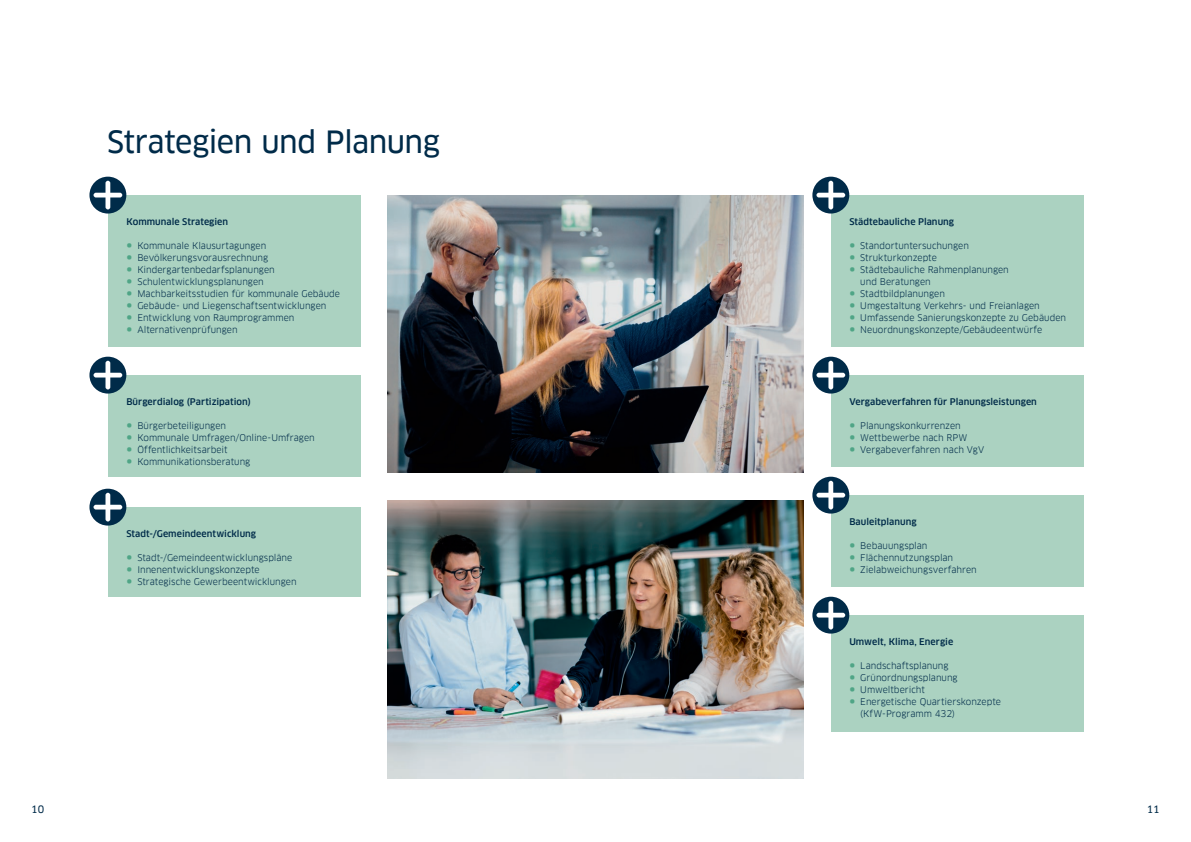
<style>
.page{position:relative;width:1191px;height:842px;background:#fff}
.page>*{position:absolute;margin:0;border:0;box-sizing:border-box;transform-origin:0 0}
.t1{font:30px "Clanfor LBBW News";letter-spacing:-.02em;color:#002b49}
.t2{font:10px "Clanfor LBBW News";color:#002b49}
.t3{font:9px/12px "Clanfor LBBW";color:#002b49}
.t4{font:500 9px "Clanfor LBBW";letter-spacing:.005em;color:#002b49}
.s1{font-weight:500;font-size:14.4px;color:#4fa586}
</style>
<div class="page">
<img style="left:387px;top:195px;width:416px;height:278px">
<img style="left:387px;top:501px;width:416px;height:277px">
<div style="left:108px;top:507px;width:252px;height:90px;background:#abd2c1"></div>
<svg style="left:89px;top:489px;width:37px;height:37px"></svg>
<div style="left:105px;top:493px;width:5px;height:28px;background:#fff;border-radius:2px"></div>
<hr style="left:94px;top:505px;width:28px;height:4px;background:#fff;border-radius:2px">
<div style="left:831px;top:375px;width:252px;height:92px;background:#abd2c1"></div>
<div style="left:812px;top:357px;width:37px;height:37px;background:#002b49;border-radius:50%"></div>
<div style="left:828px;top:361px;width:5px;height:28px;background:#fff;border-radius:2px"></div>
<hr style="left:816px;top:373px;width:29px;height:4px;background:#fff;border-radius:2px">
<div style="left:831px;top:495px;width:252px;height:92px;background:#abd2c1"></div>
<div style="left:812px;top:477px;width:37px;height:37px;background:#002b49;border-radius:50%"></div>
<div style="left:828px;top:481px;width:5px;height:28px;background:#fff;border-radius:2px"></div>
<hr style="left:816px;top:493px;width:29px;height:4px;background:#fff;border-radius:2px">
<div style="left:831px;top:615px;width:252px;height:116px;background:#abd2c1"></div>
<div style="left:812px;top:597px;width:37px;height:37px;background:#002b49;border-radius:50%"></div>
<div style="left:828px;top:601px;width:5px;height:28px;background:#fff;border-radius:2px"></div>
<hr style="left:816px;top:613px;width:29px;height:4px;background:#fff;border-radius:2px">
<div style="left:831px;top:195px;width:252px;height:152px;background:#abd2c1"></div>
<div style="left:812px;top:177px;width:37px;height:37px;background:#002b49;border-radius:50%"></div>
<div style="left:828px;top:181px;width:5px;height:28px;background:#fff;border-radius:2px"></div>
<hr style="left:816px;top:193px;width:29px;height:4px;background:#fff;border-radius:2px">
<div style="left:108px;top:195px;width:252px;height:152px;background:#abd2c1"></div>
<svg style="left:89px;top:177px;width:37px;height:37px"></svg>
<div style="left:105px;top:181px;width:5px;height:28px;background:#fff;border-radius:2px"></div>
<hr style="left:94px;top:193px;width:28px;height:4px;background:#fff;border-radius:2px">
<div style="left:108px;top:375px;width:252px;height:102px;background:#abd2c1"></div>
<svg style="left:89px;top:357px;width:37px;height:37px"></svg>
<div style="left:105px;top:361px;width:5px;height:28px;background:#fff;border-radius:2px"></div>
<hr style="left:94px;top:373px;width:28px;height:4px;background:#fff;border-radius:2px">
<h1 class="t1" style="left:107px;top:124px;width:334px">Strategien und Planung</h1>
<p class="t4" style="left:126px;top:216px;width:103px">Kommunale Strategien</p>
<p class="t3" style="left:126px;top:239px;width:141px"><span class="s1">•</span> Kommunale Klausurtagungen</p>
<p class="t3" style="left:126px;top:251px;width:143px"><span class="s1">•</span> Bevölkerungsvorausrechnung</p>
<p class="t3" style="left:126px;top:263px;width:150px"><span class="s1">•</span> Kindergartenbedarfsplanungen</p>
<p class="t3" style="left:126px;top:275px;width:139px"><span class="s1">•</span> Schulentwicklungsplanungen</p>
<p class="t3" style="left:126px;top:287px;width:215px"><span class="s1">•</span> Machbarkeitsstudien für kommunale Gebäude</p>
<p class="t3" style="left:126px;top:299px;width:201px"><span class="s1">•</span> Gebäude- und Liegenschaftsentwicklungen</p>
<p class="t3" style="left:126px;top:311px;width:170px"><span class="s1">•</span> Entwicklung von Raumprogrammen</p>
<p class="t3" style="left:126px;top:323px;width:113px"><span class="s1">•</span> Alternativenprüfungen</p>
<p class="t4" style="left:126px;top:396px;width:126px">Bürgerdialog (Partizipation)</p>
<p class="t3" style="left:126px;top:419px;width:101px"><span class="s1">•</span> Bürgerbeteiligungen</p>
<p class="t3" style="left:126px;top:431px;width:190px"><span class="s1">•</span> Kommunale Umfragen/Online-Umfragen</p>
<p class="t3" style="left:126px;top:443px;width:103px"><span class="s1">•</span> Öffentlichkeitsarbeit</p>
<p class="t3" style="left:126px;top:455px;width:125px"><span class="s1">•</span> Kommunikationsberatung</p>
<p class="t4" style="left:126px;top:528px;width:131px">Stadt-/Gemeindeentwicklung</p>
<p class="t3" style="left:126px;top:551px;width:167px"><span class="s1">•</span> Stadt-/Gemeindeentwicklungspläne</p>
<p class="t3" style="left:126px;top:563px;width:135px"><span class="s1">•</span> Innenentwicklungskonzepte</p>
<p class="t3" style="left:126px;top:575px;width:172px"><span class="s1">•</span> Strategische Gewerbeentwicklungen</p>
<p class="t4" style="left:849px;top:216px;width:106px">Städtebauliche Planung</p>
<p class="t3" style="left:849px;top:239px;width:121px"><span class="s1">•</span> Standortuntersuchungen</p>
<p class="t3" style="left:849px;top:251px;width:89px"><span class="s1">•</span> Strukturkonzepte</p>
<p class="t3" style="left:860px;top:263px;width:150px;text-indent:-11px"><span class="s1">•</span> Städtebauliche Rahmenplanungen und Beratungen</p>
<p class="t3" style="left:849px;top:287px;width:97px"><span class="s1">•</span> Stadtbildplanungen</p>
<p class="t3" style="left:849px;top:299px;width:192px"><span class="s1">•</span> Umgestaltung Verkehrs- und Freianlagen</p>
<p class="t3" style="left:849px;top:311px;width:218px"><span class="s1">•</span> Umfassende Sanierungskonzepte zu Gebäuden</p>
<p class="t3" style="left:849px;top:323px;width:194px"><span class="s1">•</span> Neuordnungskonzepte/Gebäudeentwürfe</p>
<p class="t4" style="left:849px;top:396px;width:189px">Vergabeverfahren für Planungsleistungen</p>
<p class="t3" style="left:849px;top:419px;width:113px"><span class="s1">•</span> Planungskonkurrenzen</p>
<p class="t3" style="left:849px;top:431px;width:120px"><span class="s1">•</span> Wettbewerbe nach RPW</p>
<p class="t3" style="left:849px;top:443px;width:136px"><span class="s1">•</span> Vergabeverfahren nach VgV</p>
<p class="t4" style="left:849px;top:516px;width:69px">Bauleitplanung</p>
<p class="t3" style="left:849px;top:539px;width:80px"><span class="s1">•</span> Bebauungsplan</p>
<p class="t3" style="left:849px;top:551px;width:105px"><span class="s1">•</span> Flächennutzungsplan</p>
<p class="t3" style="left:849px;top:563px;width:129px"><span class="s1">•</span> Zielabweichungsverfahren</p>
<p class="t4" style="left:849px;top:636px;width:105px">Umwelt, Klima, Energie</p>
<p class="t3" style="left:849px;top:659px;width:101px"><span class="s1">•</span> Landschaftsplanung</p>
<p class="t3" style="left:849px;top:671px;width:110px"><span class="s1">•</span> Grünordnungsplanung</p>
<p class="t3" style="left:849px;top:683px;width:77px"><span class="s1">•</span> Umweltbericht</p>
<p class="t3" style="left:860px;top:695px;width:142px;text-indent:-11px"><span class="s1">•</span> Energetische Quartierskonzepte (KfW-Programm 432)</p>
<p class="t2" style="left:31px;top:803px;width:14px">10</p>
<p class="t2" style="left:1146px;top:803px;width:14px">11</p>
</div>
